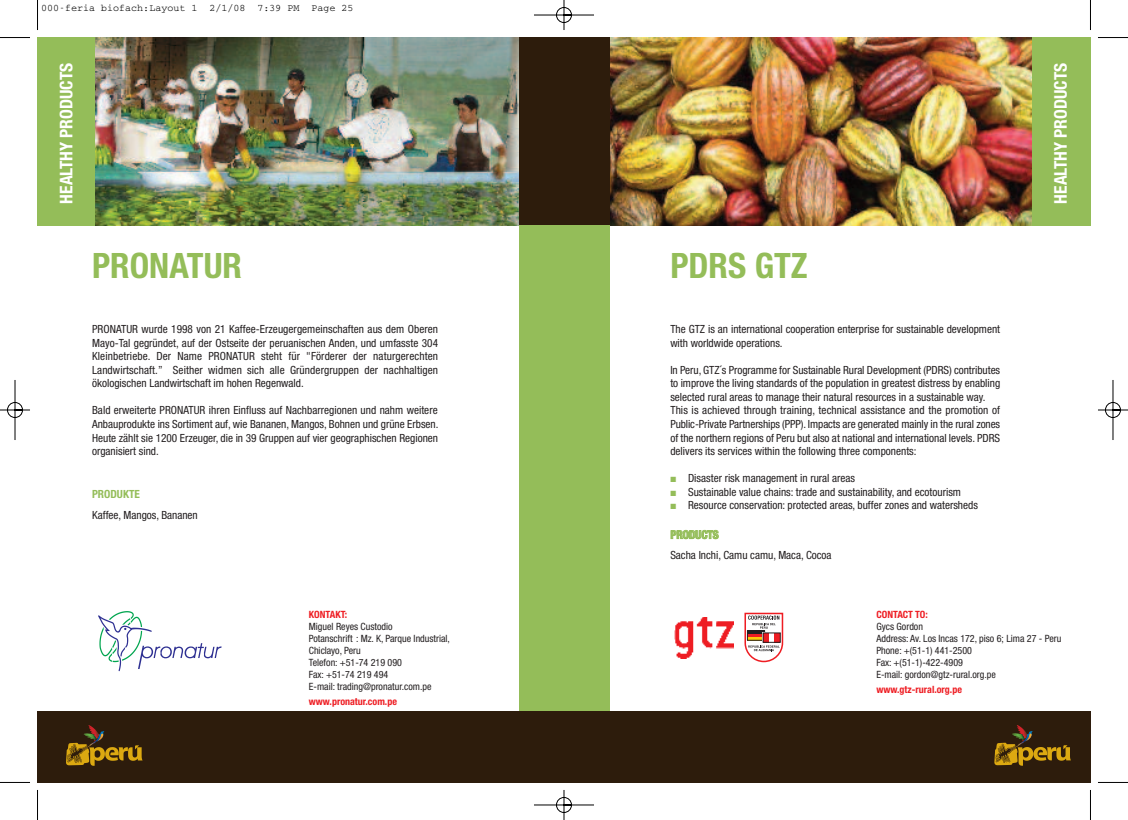
<style>
.page{position:relative;width:1128px;height:820px;background:#fff}
.page>*{position:absolute;margin:0;border:0;box-sizing:border-box;transform-origin:0 0}
.t1{font:700 condensed 35px "Helvetica Neue";color:#94bd59}
.t2{font:700 condensed 17.5px "Helvetica Neue";color:#fff}
.t3{font:condensed 11.25px/13.5px "Helvetica Neue";color:#231f20}
.t4{font:700 condensed 11.25px "Helvetica Neue";color:#94bd59}
.t5{font:condensed 10px/12px "Helvetica Neue";color:#231f20}
.t6{font:700 condensed 10px "Helvetica Neue";color:#ee1d23}
.t7{font:10px "Courier";color:#000}
.s1{color:#94bd59}
</style>
<div class="page">
<img style="left:0;top:0;width:1127px;height:819px">
<p class="t7" style="left:41px;top:5px;width:314px">000-feria biofach:Layout 1 2/1/08 7:39 PM Page 25</p>
<h2 class="t2" style="left:56px;top:203px;width:142px;rotate:-90deg">HEALTHY PRODUCTS</h2>
<h1 class="t1" style="left:92px;top:244px;width:151px">PRONATUR</h1>
<p class="t3" style="left:92px;top:323px;width:347px;text-align:justify">PRONATUR wurde 1998 von 21 Kaffee-Erzeugergemeinschaften aus dem Oberen Mayo-Tal gegründet, auf der Ostseite der peruanischen Anden, und umfasste 304<br>Kleinbetriebe. Der Name PRONATUR steht für "Förderer der naturgerechten Landwirtschaft.” Seither widmen sich alle Gründergruppen der nachhaltigen ökologischen Landwirtschaft im hohen Regenwald.</p>
<p class="t3" style="left:92px;top:404px;width:348px;text-align:justify">Bald erweiterte PRONATUR ihren Einfluss auf Nachbarregionen und nahm weitere Anbauprodukte ins Sortiment auf, wie Bananen, Mangos, Bohnen und grüne Erbsen.<br>Heute zählt sie 1200 Erzeuger, die in 39 Gruppen auf vier geographischen Regionen organisiert sind.</p>
<p class="t4" style="left:92px;top:487px;width:49px">PRODUKTE</p>
<p class="t3" style="left:92px;top:508px;width:107px">Kaffee, Mangos, Bananen</p>
<p class="t6" style="left:309px;top:608px;width:40px">KONTAKT:</p>
<p class="t5" style="left:309px;top:621px;width:143px">Miguel Reyes Custodio<br>Potanschrift : Mz. K, Parque Industrial,<br>Chiclayo, Peru<br>Telefon: +51-74 219 090<br>Fax: +51-74 219 494<br>E-mail: trading@pronatur.com.pe</p>
<p class="t6" style="left:309px;top:694px;width:90px">www.pronatur.com.pe</p>
<h1 class="t1" style="left:670px;top:244px;width:139px">PDRS GTZ</h1>
<p class="t3" style="left:670px;top:323px;width:331px">The GTZ is an international cooperation enterprise for sustainable development with worldwide operations.</p>
<p class="t3" style="left:670px;top:364px;width:331px">In Peru, GTZ´s Programme for Sustainable Rural Development (PDRS) contributes to improve the living standards of the population in greatest distress by enabling selected rural areas to manage their natural resources in a sustainable way.<br>This is achieved through training, technical assistance and the promotion of Public-Private Partnerships (PPP). Impacts are generated mainly in the rural zones of the northern regions of Peru but also at national and international levels. PDRS delivers its services within the following three components:</p>
<p class="t3" style="left:670px;top:472px;width:186px"><span class="s1">■</span> Disaster risk management in rural areas</p>
<p class="t3" style="left:670px;top:485px;width:292px"><span class="s1">■</span> Sustainable value chains: trade and sustainability, and ecotourism</p>
<p class="t3" style="left:670px;top:499px;width:309px"><span class="s1">■</span> Resource conservation: protected areas, buffer zones and watersheds</p>
<p class="t4" style="left:670px;top:527px;width:50px">PRODUCTS</p>
<p class="t3" style="left:670px;top:548px;width:163px">Sacha Inchi, Camu camu, Maca, Cocoa</p>
<h2 class="t2" style="left:1049px;top:203px;width:142px;rotate:-90deg">HEALTHY PRODUCTS</h2>
<p class="t6" style="left:876px;top:608px;width:53px">CONTACT TO:</p>
<p class="t5" style="left:876px;top:621px;width:186px">Gycs Gordon<br>Address: Av. Los Incas 172, piso 6; Lima 27 - Peru<br>Phone: +(51-1) 441-2500<br>Fax: +(51-1)-422-4909<br>E-mail: gordon@gtz-rural.org.pe</p>
<p class="t6" style="left:876px;top:682px;width:87px">www.gtz-rural.org.pe</p>
</div>
